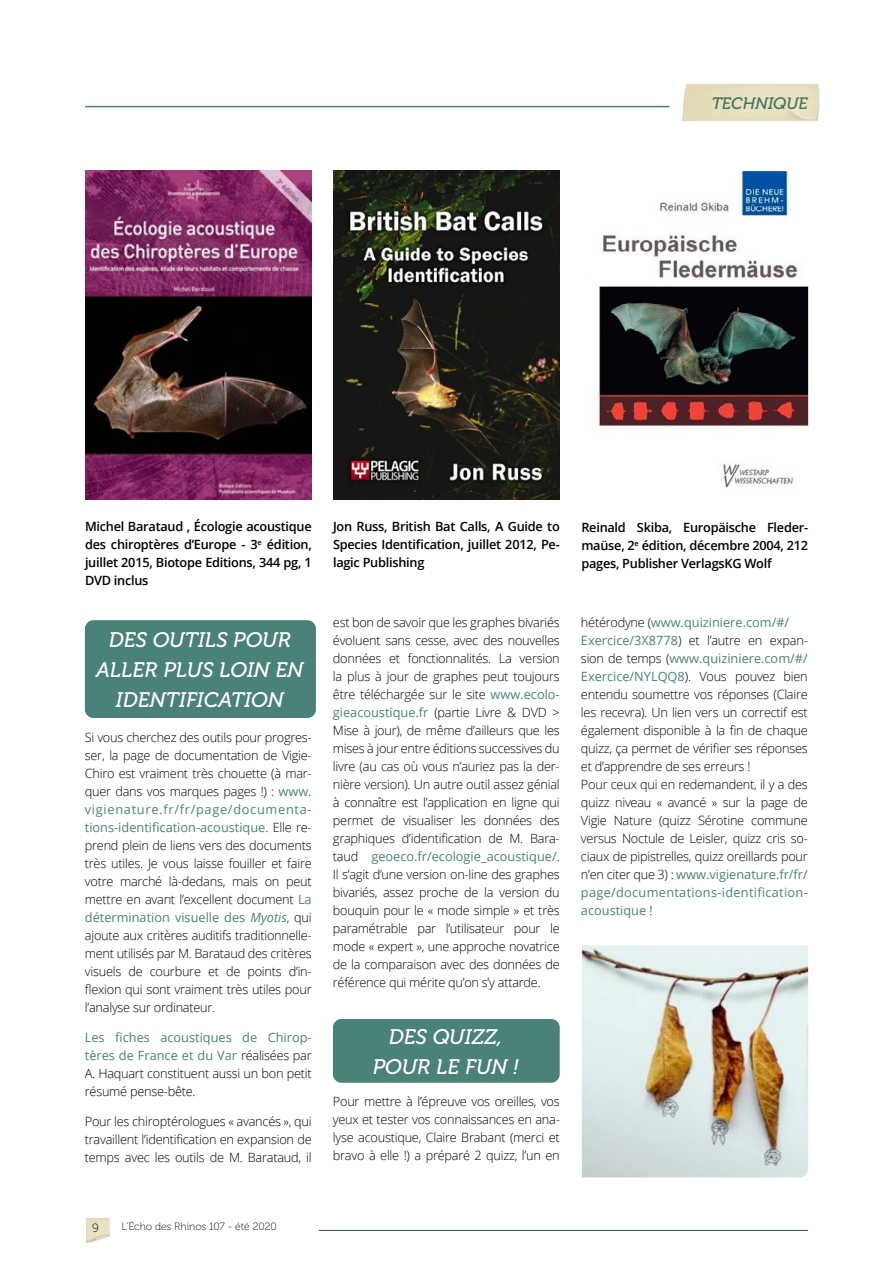
<style>
.page{position:relative;width:893px;height:1263px;background:#fff}
.page>*{position:absolute;margin:0;border:0;box-sizing:border-box;transform-origin:0 0}
.t1{font:italic 21px/30px "Museo 500";color:#fff;text-align:center}
.t2{font:italic 16.5px "Museo 500";color:#4a8179}
.t3{font:300 12.75px/18px "Open Sans";letter-spacing:-.02em;color:#000;text-align:justify}
.t4{font:600 12.75px/18px "Open Sans";letter-spacing:-.02em;color:#000;text-align:justify}
.t5{font:12px "Museo 100";color:#000}
.t6{font:10.5px "Museo 100";color:#000}
.s1{font-weight:400;color:#4a8179}
.s2{font-weight:400;font-style:italic;color:#4a8179}
</style>
<div class="page">
<img style="left:86px;top:1218px;width:24px;height:25px">
<img style="left:94px;top:1235px;width:16px;height:6px">
<hr style="left:319px;top:1230px;width:489px;height:1px;background:#294b4e">
<img style="left:85px;top:171px;width:227px;height:328px">
<div style="left:85px;top:620px;width:231px;height:98px;background:#4a8179;border-radius:9px"></div>
<div style="left:333px;top:1019px;width:227px;height:64px;background:#4a8179;border-radius:9px"></div>
<img style="left:682px;top:84px;width:136px;height:37px">
<hr style="left:85px;top:106px;width:584px;height:1px;background:#4a8179">
<img style="left:333px;top:171px;width:227px;height:328px">
<img style="left:598px;top:171px;width:210px;height:317px">
<img style="left:582px;top:945px;width:226px;height:232px">
<p class="t2" style="left:712px;top:94px;width:98px">TECHNIQUE</p>
<p class="t4" style="left:85px;top:517px;width:228px">Michel Barataud , Écologie acoustique des chiroptères d’Europe - 3<sup>e</sup> édition, juillet 2015, Biotope Editions, 344 pg, 1<br>DVD inclus</p>
<p class="t4" style="left:333px;top:517px;width:228px">Jon Russ, British Bat Calls, A Guide to Species Identification, juillet 2012, Pe&shy;lagic Publishing</p>
<p class="t4" style="left:581px;top:518px;width:228px">Reinald Skiba, Europäische Fleder&shy;maüse, 2<sup>e</sup> édition, décembre 2004, 212 pages, Publisher VerlagsKG Wolf</p>
<h1 class="t1" style="left:96px;top:625px;width:209px">DES OUTILS POUR<br>ALLER PLUS LOIN EN<br>IDENTIFICATION</h1>
<p class="t3" style="left:85px;top:728px;width:228px">Si vous cherchez des outils pour progres&shy;ser, la page de documentation de Vigie-Chiro est vraiment très chouette (à mar&shy;quer dans vos marques pages !) : <span class="s1">www. vigienature.fr/fr/page/documenta&shy;tions-identification-acoustique</span>. Elle re&shy;prend plein de liens vers des documents très utiles. Je vous laisse fouiller et faire votre marché là-dedans, mais on peut mettre en avant l’excellent document <span class="s1">La détermination visuelle des</span> <span class="s2">Myotis</span>, qui ajoute aux critères auditifs traditionnelle&shy;ment utilisés par M. Barataud des critères visuels de courbure et de points d’in&shy;flexion qui sont vraiment très utiles pour l’analyse sur ordinateur.</p>
<p class="t3" style="left:85px;top:1028px;width:228px"><span class="s1">Les fiches acoustiques de Chirop&shy;tères de France et du Var</span> réalisées par A. Haquart constituent aussi un bon petit résumé pense-bête.</p>
<p class="t3" style="left:85px;top:1112px;width:228px">Pour les chiroptérologues « avancés », qui travaillent l’identification en expansion de temps avec les outils de M. Barataud, il</p>
<p class="t3" style="left:333px;top:613px;width:228px">est bon de savoir que les graphes bivariés évoluent sans cesse, avec des nouvelles données et fonctionnalités. La version la plus à jour de graphes peut toujours être téléchargée sur le site <span class="s1">www.ecolo&shy;gieacoustique.fr</span> (partie Livre &amp; DVD &gt; Mise à jour), de même d’ailleurs que les mises à jour entre éditions successives du livre (au cas où vous n’auriez pas la der&shy;nière version). Un autre outil assez génial à connaître est l’application en ligne qui permet de visualiser les données des graphiques d’identification de M. Bara&shy;taud <span class="s1">geoeco.fr/ecologie_acoustique/</span>.<br>Il s’agit d’une version on-line des graphes bivariés, assez proche de la version du bouquin pour le « mode simple » et très paramétrable par l’utilisateur pour le mode « expert », une approche novatrice de la comparaison avec des données de référence qui mérite qu’on s’y attarde.</p>
<h1 class="t1" style="left:373px;top:1022px;width:147px">DES QUIZZ,<br>POUR LE FUN !</h1>
<p class="t3" style="left:333px;top:1092px;width:228px">Pour mettre à l’épreuve vos oreilles, vos yeux et tester vos connaissances en ana&shy;lyse acoustique, Claire Brabant (merci et bravo à elle !) a préparé 2 quizz, l’un en</p>
<p class="t3" style="left:581px;top:613px;width:228px;text-align:left">hétérodyne (<span class="s1">www.quiziniere.com/#/ Exercice/3X8778</span>) et l’autre en expan&shy;sion de temps (<span class="s1">www.quiziniere.com/#/ Exercice/NYLQQ8</span>). Vous pouvez bien entendu soumettre vos réponses (Claire les recevra). Un lien vers un correctif est également disponible à la fin de chaque quizz, ça permet de vérifier ses réponses et d’apprendre de ses erreurs !<br>Pour ceux qui en redemandent, il y a des quizz niveau « avancé » sur la page de Vigie Nature (quizz Sérotine commune versus Noctule de Leisler, quizz cris so&shy;ciaux de pipistrelles, quizz oreillards pour n’en citer que 3) : <span class="s1">www.vigienature.fr/fr/ page/documentations-identification&shy;acoustique</span> !</p>
<p class="t5" style="left:92px;top:1221px;width:8px">9</p>
<p class="t6" style="left:122px;top:1221px;width:157px">L’Écho des Rhinos 107 - été 2020</p>
</div>
